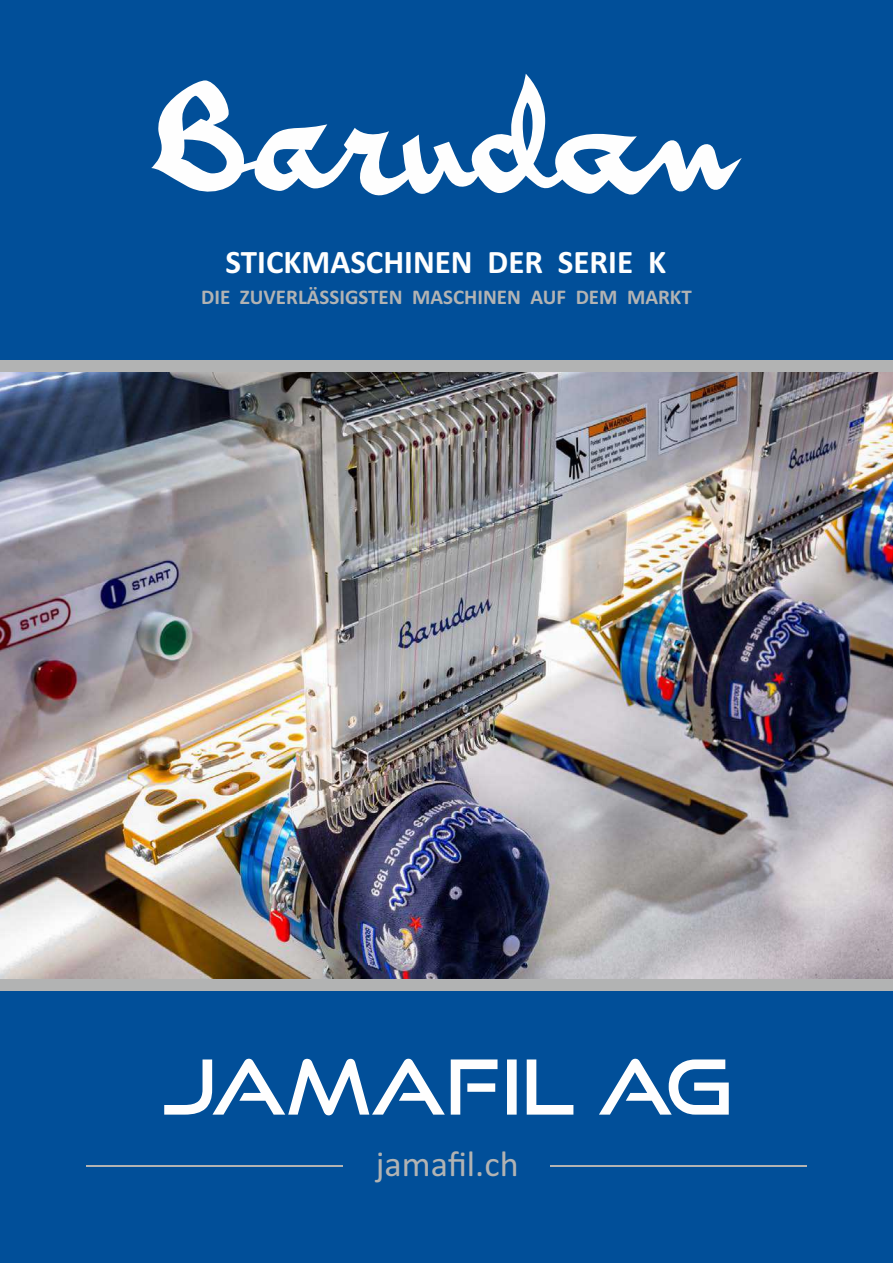
<style>
.page{position:relative;width:893px;height:1263px;background:#014f99}
.page>*{position:absolute;margin:0;border:0;box-sizing:border-box;transform-origin:0 0}
.t1{font:36.15px "Calibri";color:#b2b3b3}
.t2{font:700 33px "Calibri";color:#fefefe}
.t3{font:700 21px "Calibri";color:#b2b3b3}
</style>
<div class="page">
<img style="left:0;top:371px;width:893px;height:608px">
<div style="left:0;top:360px;width:893px;height:11px;background:#b2b3b3"></div>
<div style="left:0;top:979px;width:893px;height:11px;background:#b2b3b3"></div>
<hr style="left:86px;top:1165px;width:257px;height:1px;background:#b2b3b3">
<hr style="left:550px;top:1165px;width:256px;height:1px;background:#b2b3b3">
<svg style="left:151px;top:74px;width:591px;height:122px"></svg>
<svg style="left:164px;top:1059px;width:565px;height:56px"></svg>
<h2 class="t2" style="left:226px;top:248px;width:442px">STICKMASCHINEN DER SERIE K</h2>
<p class="t3" style="left:201px;top:288px;width:492px">DIE ZUVERLÄSSIGSTEN MASCHINEN AUF DEM MARKT</p>
<h1 class="t1" style="left:376px;top:1148px;width:144px">jamafil.ch</h1>
</div>
